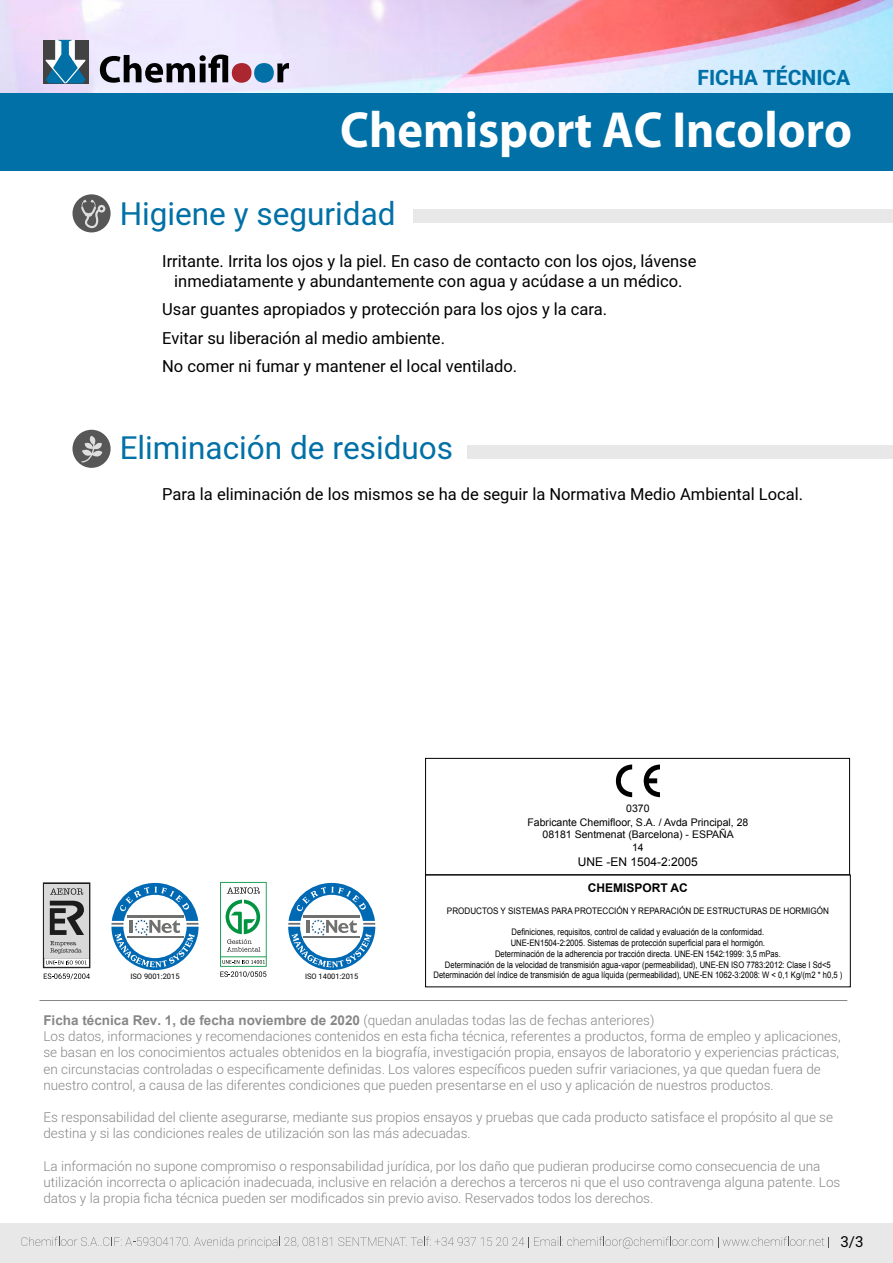
<style>
.page{position:relative;width:893px;height:1263px;background:#fff}
.page>*{position:absolute;margin:0;border:0;box-sizing:border-box;transform-origin:0 0}
.t1{font:700 51px "Myriad Hebrew";color:#fff;scale:.95 1}
.t2{font:31.5px "Heebo";color:#0070a6}
.t3{font:700 21px "Heebo";color:#0070a6}
.t4{font:16.5px/28.3px "Heebo";color:#000;text-align:center}
.t5{font:15px "Heebo";color:#000}
.t6{font:300 13.5px/16.2px "Heebo";color:#878787}
.t7{font:12px "Arial";color:#000}
.t8{font:700 12px "Arial";color:#000}
.t9{font:10.5px/12.6px "Arial";color:#000;text-align:center}
.t10{font:9px/10.8px "Arial";color:#000;text-align:center;scale:.85 1}
.t11{font:9px "Arial";color:#000;scale:.9 1}
.t12{font:7.5px "Heebo";color:#000}
.s1{font-family:"Arial";font-weight:700}
</style>
<div class="page">
<img style="left:0;top:0;width:893px;height:94px">
<div style="left:0;top:94px;width:893px;height:77px;background:#0070a6"></div>
<svg style="left:100px;top:55px;width:189px;height:28px;background:#8e8d9b"></svg>
<div style="left:234px;top:64px;width:16px;height:17px;background:#ab262e;border-radius:50%"></div>
<div style="left:258px;top:66px;width:13px;height:15px;background:#0070a6;border-radius:50%"></div>
<div style="left:43px;top:40px;width:45px;height:43px;background:#424242"></div>
<svg style="left:46px;top:40px;width:40px;height:43px"></svg>
<div style="left:0;top:1223px;width:893px;height:40px;background:#e8e8e8"></div>
<svg style="left:21px;top:1237px;width:311px;height:11px"></svg>
<svg style="left:338px;top:1237px;width:491px;height:11px"></svg>
<div style="left:43px;top:883px;width:47px;height:85px;background:#d9d9d9;border:1px solid #1c1c1c"></div>
<svg style="left:44px;top:958px;width:45px;height:9px"></svg>
<div style="left:44px;top:884px;width:45px;height:73px;background:#d9d9d9"></div>
<svg style="left:50px;top:888px;width:34px;height:47px"></svg>
<svg style="left:50px;top:941px;width:31px;height:13px"></svg>
<svg style="left:46px;top:960px;width:41px;height:4px"></svg>
<svg style="left:44px;top:973px;width:46px;height:6px"></svg>
<svg style="left:111px;top:883px;width:88px;height:87px"></svg>
<svg style="left:288px;top:883px;width:87px;height:87px"></svg>
<svg style="left:220px;top:882px;width:47px;height:95px"></svg>
<hr style="left:40px;top:1000px;width:807px;height:1px;background:#878787">
<div style="left:425px;top:758px;width:425px;height:117px;border:1px solid #000"></div>
<svg style="left:615px;top:764px;width:17px;height:33px"></svg>
<svg style="left:643px;top:764px;width:17px;height:33px"></svg>
<div style="left:468px;top:445px;width:425px;height:13px;background:#e8e8e8"></div>
<div style="left:72px;top:430px;width:39px;height:38px;background:#575757;border-radius:50%"></div>
<svg style="left:81px;top:436px;width:21px;height:26px"></svg>
<div style="left:413px;top:209px;width:480px;height:13px;background:#e8e8e8"></div>
<div style="left:72px;top:194px;width:39px;height:38px;background:#575757;border-radius:50%"></div>
<svg style="left:81px;top:200px;width:24px;height:28px"></svg>
<h3 class="t3" style="left:698px;top:63px;width:154px">FICHA TÉCNICA</h3>
<h1 class="t1" style="left:340px;top:101px;width:540px">Chemisport AC Incoloro</h1>
<h2 class="t2" style="left:120px;top:192px;width:277px">Higiene y seguridad</h2>
<p class="t4" style="left:162px;top:252px;width:536px;line-height:19.8px">Irritante. Irrita los ojos y la piel. En caso de contacto con los ojos, lávense inmediatamente y abundantemente con agua y acúdase a un médico.</p>
<p class="t4" style="left:162px;top:295px;width:447px;text-align:left">Usar guantes apropiados y protección para los ojos y la cara.<br>Evitar su liberación al medio ambiente.<br>No comer ni fumar y mantener el local ventilado.</p>
<h2 class="t2" style="left:120px;top:426px;width:335px">Eliminación de residuos</h2>
<p class="t4" style="left:162px;top:480px;width:642px">Para la eliminación de los mismos se ha de seguir la Normativa Medio Ambiental Local.</p>
<p class="t9" style="left:626px;top:802px;width:25px">0370</p>
<p class="t9" style="left:527px;top:816px;width:222px">Fabricante Chemifloor, S.A. / Avda Principal, 28<br>08181 Sentmenat (Barcelona) - ESPAÑA<br>14</p>
<p class="t7" style="left:578px;top:855px;width:122px">UNE -EN 1504-2:2005</p>
<p class="t8" style="left:588px;top:881px;width:102px">CHEMISPORT AC</p>
<p class="t11" style="left:447px;top:905px;width:426px">PRODUCTOS Y SISTEMAS PARA PROTECCIÓN Y REPARACIÓN DE ESTRUCTURAS DE HORMIGÓN</p>
<p class="t10" style="left:433px;top:927px;width:483px">Definiciones, requisitos, control de calidad y evaluación de la conformidad.<br>UNE-EN1504-2:2005. Sistemas de protección superficial para el hormigón.<br>Determinación de la adherencia por tracción directa. UNE-EN 1542:1999: 3,5 mPas.<br>Determinación de la velocidad de transmisión agua-vapor (permeabilidad), UNE-EN ISO 7783:2012: Clase I Sd&lt;5<br>Determinación del índice de transmisión de agua líquida (permeabilidad), UNE-EN 1062-3:2008: W &lt; 0,1 Kg/(m2 * h0,5 )</p>
<p class="t12" style="left:130px;top:971px;width:51px">ISO 9001:2015</p>
<p class="t12" style="left:305px;top:971px;width:55px">ISO 14001:2015</p>
<p class="t6" style="left:43px;top:1012px;width:799px"><span class="s1">Ficha técnica Rev. 1, de fecha noviembre de 2020</span> (quedan anuladas todas las de fechas anteriores)<br>Los datos, informaciones y recomendaciones contenidos en esta ficha técnica, referentes a productos, forma de empleo y aplicaciones, se basan en los conocimientos actuales obtenidos en la biografía, investigación propia, ensayos de laboratorio y experiencias prácticas, en circunstacias controladas o especificamente definidas. Los valores específicos pueden sufrir variaciones, ya que quedan fuera de nuestro control, a causa de las diferentes condiciones que pueden presentarse en el uso y aplicación de nuestros productos.</p>
<p class="t6" style="left:43px;top:1109px;width:791px">Es responsabilidad del cliente asegurarse, mediante sus propios ensayos y pruebas que cada producto satisface el propósito al que se destina y si las condiciones reales de utilización son las más adecuadas.</p>
<p class="t6" style="left:43px;top:1158px;width:798px">La información no supone compromiso o responsabilidad jurídica, por los daño que pudieran producirse como consecuencia de una utilización incorrecta o aplicación inadecuada, inclusive en relación a derechos a terceros ni que el uso contravenga alguna patente. Los datos y la propia ficha técnica pueden ser modificados sin previo aviso. Reservados todos los derechos.</p>
<p class="t5" style="left:840px;top:1231px;width:25px">3/3</p>
</div>
